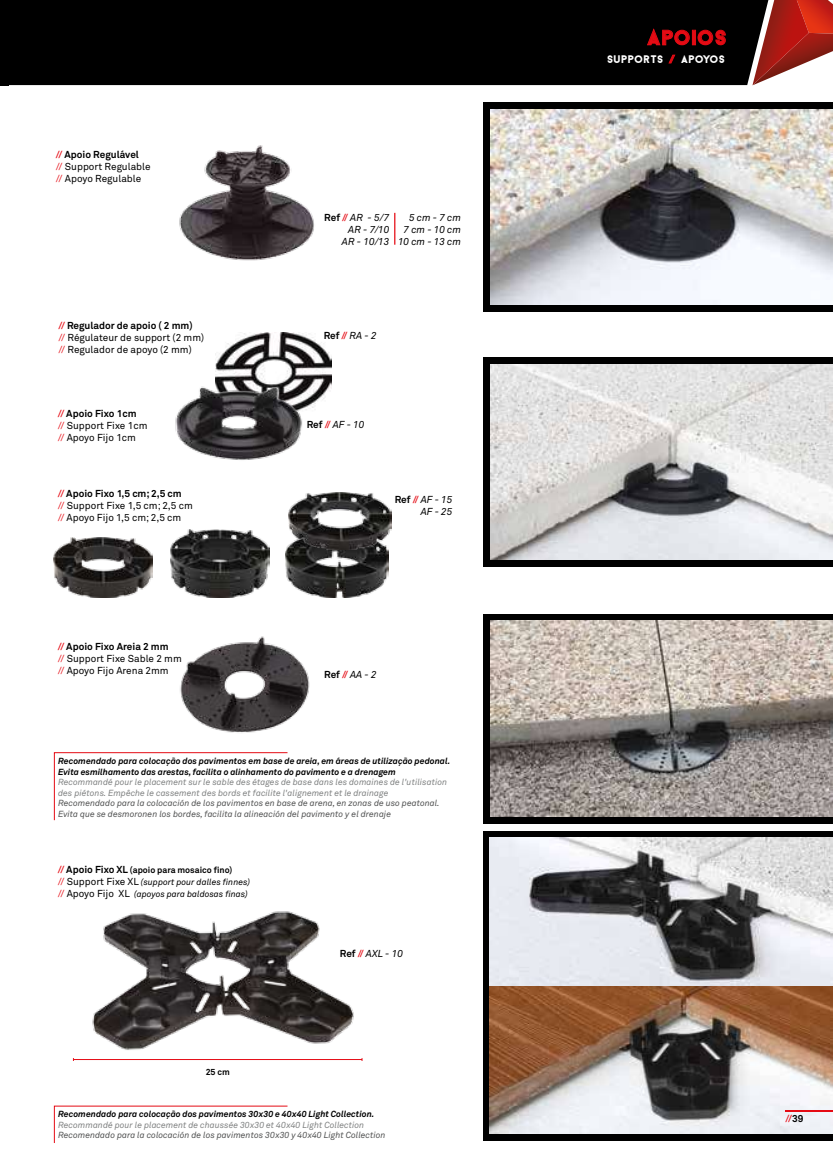
<style>
.page{position:relative;width:833px;height:1170px;background:#fff}
.page>*{position:absolute;margin:0;border:0;box-sizing:border-box;transform-origin:0 0}
.t1{font:800 21.25px "Baron Neue";color:#e50b14}
.t2{font:800 11.25px "Baron Neue";color:#fff}
.t3{font:10px/12px "Akkurat Pro";color:#000}
.t4{font:italic 10px/12px "Akkurat Pro";color:#000;text-align:right}
.t5{font:700 10px "Akkurat Pro";color:#e50b14}
.t6{font:italic 8.75px/10.5px "Akkurat Pro";color:#535454}
.t7{font:italic 8.75px/10.5px "Akkurat Pro";color:#818383}
.t8{font:italic 700 8.75px/10.5px "Akkurat Pro";color:#000}
.t9{font:italic 8.75px/12px "Akkurat Pro";color:#000}
.t10{font:700 8.75px "Akkurat Pro";color:#000}
.s1{font-weight:700;color:#e50b14}
.s2{font-weight:700}
.s3{color:#e50b14}
.s4{font-weight:700;font-style:normal}
.s5{font-weight:700;font-style:normal;color:#e50b14}
.s6{font-weight:700;font-style:normal;font-size:10px;color:#e50b14}
.s7{font-weight:700;font-style:normal;font-size:10px}
.s8{font-style:normal;font-size:10px;color:#e50b14}
.s9{font-style:normal;font-size:10px}
.s10{color:#000}
</style>
<div class="page">
<div style="left:9px;top:0;width:743px;height:85px;background:#000"></div>
<svg style="left:752px;top:0;width:81px;height:85px"></svg>
<div style="left:483px;top:614px;width:350px;height:209px;background:#000"></div>
<div style="left:483px;top:103px;width:350px;height:209px;background:#000"></div>
<div style="left:483px;top:357px;width:350px;height:209px;background:#000"></div>
<div style="left:483px;top:831px;width:350px;height:309px;background:#000"></div>
<div style="left:0;top:0;width:9px;height:85px;background:#000"></div>
<img style="left:92px;top:911px;width:262px;height:139px">
<img style="left:490px;top:364px;width:343px;height:195px">
<img style="left:490px;top:837px;width:343px;height:296px">
<img style="left:490px;top:621px;width:343px;height:195px">
<hr style="left:73px;top:1059px;width:289px;height:1px;background:#e50b14">
<img style="left:179px;top:146px;width:135px;height:115px">
<img style="left:490px;top:110px;width:343px;height:195px">
<img style="left:216px;top:332px;width:115px;height:78px">
<img style="left:175px;top:379px;width:130px;height:81px">
<img style="left:286px;top:545px;width:102px;height:52px">
<img style="left:54px;top:537px;width:98px;height:60px">
<img style="left:170px;top:529px;width:100px;height:68px">
<img style="left:289px;top:492px;width:102px;height:57px">
<img style="left:180px;top:636px;width:130px;height:97px">
<svg style="left:54px;top:1105px;width:234px;height:38px"></svg>
<svg style="left:54px;top:752px;width:234px;height:68px"></svg>
<hr style="left:394px;top:213px;width:1px;height:32px;background:#e50b14">
<hr style="left:785px;top:1110px;width:48px;height:2px;background:#e50b14">
<svg style="left:646px;top:28px;width:44px;height:18px"></svg>
<div style="left:692px;top:30px;width:4px;height:15px;border:1px solid #e50b14"></div>
<svg style="left:697px;top:30px;width:29px;height:15px"></svg>
<svg style="left:668px;top:54px;width:7px;height:10px"></svg>
<p class="t3" style="left:56px;top:149px;width:96px"><span class="s1">//</span> <span class="s2">Apoio Regulável<br></span><span class="s3">//</span> Support Regulable <span class="s3">//</span> Apoyo Regulable</p>
<p class="t4" style="left:324px;top:211px;width:67px"><span class="s4">Ref</span> <span class="s5">//</span> AR - 5/7<br>AR - 7/10<br>AR - 10/13</p>
<p class="t4" style="left:398px;top:211px;width:65px">5 cm - 7 cm<br>7 cm - 10 cm<br>10 cm - 13 cm</p>
<p class="t3" style="left:58px;top:320px;width:147px"><span class="s1">//</span> <span class="s2">Regulador de apoio ( 2 mm)<br></span><span class="s3">//</span> Régulateur de support (2 mm) <span class="s3">//</span> Regulador de apoyo (2 mm)</p>
<p class="t4" style="left:324px;top:330px;width:55px"><span class="s4">Ref</span> <span class="s5">//</span> RA - 2</p>
<p class="t3" style="left:58px;top:407px;width:91px"><span class="s1">//</span> <span class="s2">Apoio Fixo 1cm<br></span><span class="s3">//</span> Support Fixe 1cm <span class="s3">//</span> Apoyo Fijo 1cm</p>
<p class="t4" style="left:307px;top:419px;width:59px"><span class="s4">Ref</span> <span class="s5">//</span> AF - 10</p>
<p class="t3" style="left:58px;top:487px;width:137px"><span class="s1">//</span> <span class="s2">Apoio Fixo 1,5 cm; 2,5 cm<br></span><span class="s3">//</span> Support Fixe 1,5 cm; 2,5 cm <span class="s3">//</span> Apoyo Fijo 1,5 cm; 2,5 cm</p>
<p class="t3" style="left:58px;top:641px;width:126px"><span class="s1">//</span> <span class="s2">Apoio Fixo Areia 2 mm<br></span><span class="s3">//</span> Support Fixe Sable 2 mm <span class="s3">//</span> Apoyo Fijo Arena 2mm</p>
<p class="t4" style="left:395px;top:494px;width:59px"><span class="s4">Ref</span> <span class="s5">//</span> AF - 15<br>AF - 25</p>
<p class="t4" style="left:324px;top:668px;width:54px"><span class="s4">Ref</span> <span class="s5">//</span> AA - 2</p>
<p class="t8" style="left:58px;top:755px;width:393px">Recomendado para colocação dos pavimentos em base de areia, em áreas de utilização pedonal.<br>Evita esmilhamento das arestas, facilita o alinhamento do pavimento e a drenagem</p>
<p class="t7" style="left:58px;top:777px;width:390px">Recommandé pour le placement sur le sable des étages de base dans les domaines de l'utilisation des piétons. Empêche le cassement des bords et facilite l'alignement et le drainage</p>
<p class="t6" style="left:58px;top:798px;width:383px">Recomendado para la colocación de los pavimentos en base de arena, en zonas de uso peatonal.<br>Evita que se desmoronen los bordes, facilita la alineación del pavimento y el drenaje</p>
<p class="t9" style="left:58px;top:863px;width:194px"><span class="s6">//</span> <span class="s7">Apoio Fixo XL</span> <span class="s4">(apoio para mosaico fino)<br></span><span class="s8">//</span> <span class="s9">Support Fixe XL</span> (support pour dalles finnes) <span class="s8">//</span> <span class="s9">Apoyo Fijo XL</span> (apoyos para baldosas finas)</p>
<p class="t10" style="left:206px;top:1066px;width:26px">25 cm</p>
<p class="t4" style="left:340px;top:947px;width:64px"><span class="s4">Ref</span> <span class="s5">//</span> AXL - 10</p>
<p class="t8" style="left:58px;top:1109px;width:318px">Recomendado para colocação dos pavimentos 30x30 e 40x40 Light Collection.</p>
<p class="t7" style="left:58px;top:1119px;width:308px">Recommandé pour le placement de chaussée 30x30 et 40x40 Light Collection</p>
<p class="t6" style="left:58px;top:1130px;width:329px">Recomendado para la colocación de los pavimentos 30x30 y 40x40 Light Collection</p>
<h1 class="t1" style="left:648px;top:25px;width:82px">APOIOS</h1>
<p class="t2" style="left:607px;top:53px;width:120px">SUPPORTS <span class="s3">/</span> APOYOS</p>
<p class="t5" style="left:785px;top:1112px;width:19px">//<span class="s10">39</span></p>
</div>
